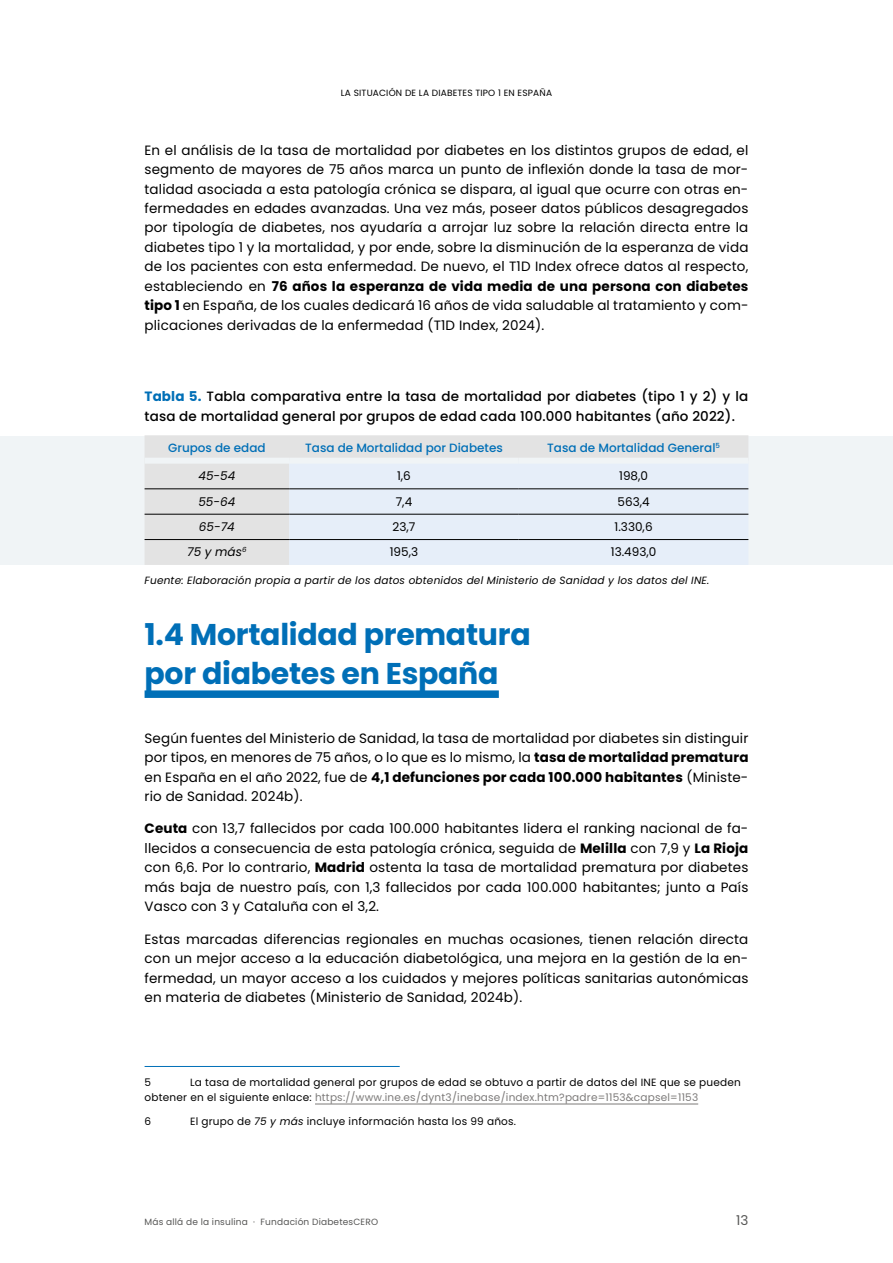
<style>
.page{position:relative;width:893px;height:1263px;background:#fff}
.page>*{position:absolute;margin:0;border:0;box-sizing:border-box;transform-origin:0 0}
.t1{font:700 30px/39px "Poppins";letter-spacing:-.01em;color:#006fb7}
.t2{font:13.5px/19.5px "Poppins";letter-spacing:.01em;color:#000;text-align:justify}
.t3{font:500 13.5px/19.5px "Poppins";letter-spacing:.01em;color:#000}
.t4{font:13.5px "Poppins";color:#575756}
.t5{font:500 12px "Poppins";color:#006fb7}
.t6{font:12px "Poppins";color:#000}
.t7{font:italic 12px "Poppins";color:#000}
.t8{font:10.5px/15px "Poppins";letter-spacing:.02em;color:#000}
.t9{font:italic 10.5px "Poppins";letter-spacing:.02em;color:#000}
.t10{font:9px "Poppins";letter-spacing:.02em;color:#575756}
.t11{font:9px "Poppins";letter-spacing:.02em;color:#000}
.s1{font-weight:700}
.s2{font-weight:700;color:#006fb7}
.s3{color:#7c7a79}
.s4{font-style:italic}
</style>
<div class="page">
<div style="left:0;top:436px;width:893px;height:128px;background:#f0f4f6"></div>
<div style="left:145px;top:690px;width:354px;height:8px;background:#006fb7"></div>
<div style="left:145px;top:435px;width:603px;height:130px;background:#e3e3e3"></div>
<div style="left:289px;top:464px;width:459px;height:101px;background:#e6eef9"></div>
<div style="left:145px;top:458px;width:144px;height:6px;background:#f0f4f6"></div>
<div style="left:289px;top:458px;width:230px;height:6px;background:#f0f4f6"></div>
<div style="left:519px;top:458px;width:229px;height:6px;background:#f0f4f6"></div>
<hr style="left:145px;top:489px;width:144px;height:1px;background:#000">
<hr style="left:145px;top:514px;width:144px;height:1px;background:#000">
<hr style="left:145px;top:539px;width:144px;height:1px;background:#000">
<hr style="left:289px;top:489px;width:230px;height:1px;background:#000">
<hr style="left:519px;top:489px;width:229px;height:1px;background:#000">
<hr style="left:289px;top:514px;width:230px;height:1px;background:#000">
<hr style="left:519px;top:514px;width:229px;height:1px;background:#000">
<hr style="left:289px;top:539px;width:230px;height:1px;background:#000">
<hr style="left:519px;top:539px;width:229px;height:1px;background:#000">
<hr style="left:145px;top:1066px;width:255px;height:1px;background:#006fb7">
<hr style="left:315px;top:1104px;width:383px;height:1px;background:#7c7a79">
<p class="t11" style="left:341px;top:87px;width:213px">LA SITUACIÓN DE LA DIABETES TIPO 1 EN ESPAÑA</p>
<p class="t2" style="left:145px;top:140px;width:605px">En el análisis de la tasa de mortalidad por diabetes en los distintos grupos de edad, el segmento de mayores de 75 años marca un punto de inflexión donde la tasa de mor&shy;talidad asociada a esta patología crónica se dispara, al igual que ocurre con otras en&shy;fermedades en edades avanzadas. Una vez más, poseer datos públicos desagregados por tipología de diabetes, nos ayudaría a arrojar luz sobre la relación directa entre la diabetes tipo 1 y la mortalidad, y por ende, sobre la disminución de la esperanza de vida de los pacientes con esta enfermedad. De nuevo, el T1D Index ofrece datos al respecto, estableciendo en <span class="s1">76 años la esperanza de vida media de una persona con diabetes tipo 1</span> en España, de los cuales dedicará 16 años de vida saludable al tratamiento y com&shy;plicaciones derivadas de la enfermedad (T1D Index, 2024).</p>
<p class="t3" style="left:145px;top:387px;width:605px"><span class="s2">Tabla 5.</span> Tabla comparativa entre la tasa de mortalidad por diabetes (tipo 1 y 2) y la tasa de mortalidad general por grupos de edad cada 100.000 habitantes (año 2022).</p>
<p class="t5" style="left:168px;top:441px;width:99px">Grupos de edad</p>
<p class="t5" style="left:305px;top:441px;width:199px">Tasa de Mortalidad por Diabetes</p>
<p class="t5" style="left:547px;top:441px;width:174px">Tasa de Mortalidad General<sup>5</sup></p>
<p class="t7" style="left:198px;top:469px;width:38px">45-54</p>
<p class="t6" style="left:397px;top:469px;width:15px">1,6</p>
<p class="t6" style="left:619px;top:469px;width:30px">198,0</p>
<p class="t7" style="left:198px;top:494px;width:38px">55-64</p>
<p class="t6" style="left:396px;top:494px;width:18px">7,4</p>
<p class="t6" style="left:617px;top:494px;width:34px">563,4</p>
<p class="t7" style="left:199px;top:520px;width:37px">65-74</p>
<p class="t6" style="left:393px;top:520px;width:24px">23,7</p>
<p class="t6" style="left:615px;top:520px;width:40px">1.330,6</p>
<p class="t7" style="left:187px;top:545px;width:61px">75 y más<sup>6</sup></p>
<p class="t6" style="left:390px;top:545px;width:30px">195,3</p>
<p class="t6" style="left:611px;top:545px;width:47px">13.493,0</p>
<p class="t9" style="left:145px;top:575px;width:566px">Fuente: Elaboración propia a partir de los datos obtenidos del Ministerio de Sanidad y los datos del INE.</p>
<h1 class="t1" style="left:145px;top:615px;width:388px">1.4 Mortalidad prematura por diabetes en España</h1>
<p class="t2" style="left:145px;top:728px;width:605px">Según fuentes del Ministerio de Sanidad, la tasa de mortalidad por diabetes sin distinguir por tipos, en menores de 75 años, o lo que es lo mismo, la <span class="s1">tasa de mortalidad prematura </span>en España en el año 2022, fue de <span class="s1">4,1 defunciones por cada 100.000 habitantes</span> (Ministe&shy;rio de Sanidad. 2024b).</p>
<p class="t2" style="left:145px;top:819px;width:605px"><span class="s1">Ceuta</span> con 13,7 fallecidos por cada 100.000 habitantes lidera el ranking nacional de fa&shy;llecidos a consecuencia de esta patología crónica, seguida de <span class="s1">Melilla</span> con 7,9 y <span class="s1">La Rioja </span>con 6,6. Por lo contrario, <span class="s1">Madrid</span> ostenta la tasa de mortalidad prematura por diabetes más baja de nuestro país, con 1,3 fallecidos por cada 100.000 habitantes; junto a País Vasco con 3 y Cataluña con el 3,2.</p>
<p class="t2" style="left:145px;top:929px;width:605px">Estas marcadas diferencias regionales en muchas ocasiones, tienen relación directa con un mejor acceso a la educación diabetológica, una mejora en la gestión de la en&shy;fermedad, un mayor acceso a los cuidados y mejores políticas sanitarias autonómicas en materia de diabetes (Ministerio de Sanidad, 2024b).</p>
<p class="t8" style="left:145px;top:1075px;width:598px;text-indent:46px">La tasa de mortalidad general por grupos de edad se obtuvo a partir de datos del INE que se pueden obtener en el siguiente enlace: <span class="s3">https://www.ine.es/dynt3/inebase/index.htm?padre=1153&amp;capsel=1153</span></p>
<p class="t8" style="left:145px;top:1114px;width:8px">6</p>
<p class="t8" style="left:190px;top:1114px;width:327px">El grupo de <span class="s4">75 y más</span> incluye información hasta los 99 años.</p>
<p class="t8" style="left:145px;top:1075px;width:8px">5</p>
<p class="t10" style="left:145px;top:1216px;width:235px">Más allá de la insulina · Fundación DiabetesCERO</p>
<p class="t4" style="left:736px;top:1212px;width:14px">13</p>
</div>
